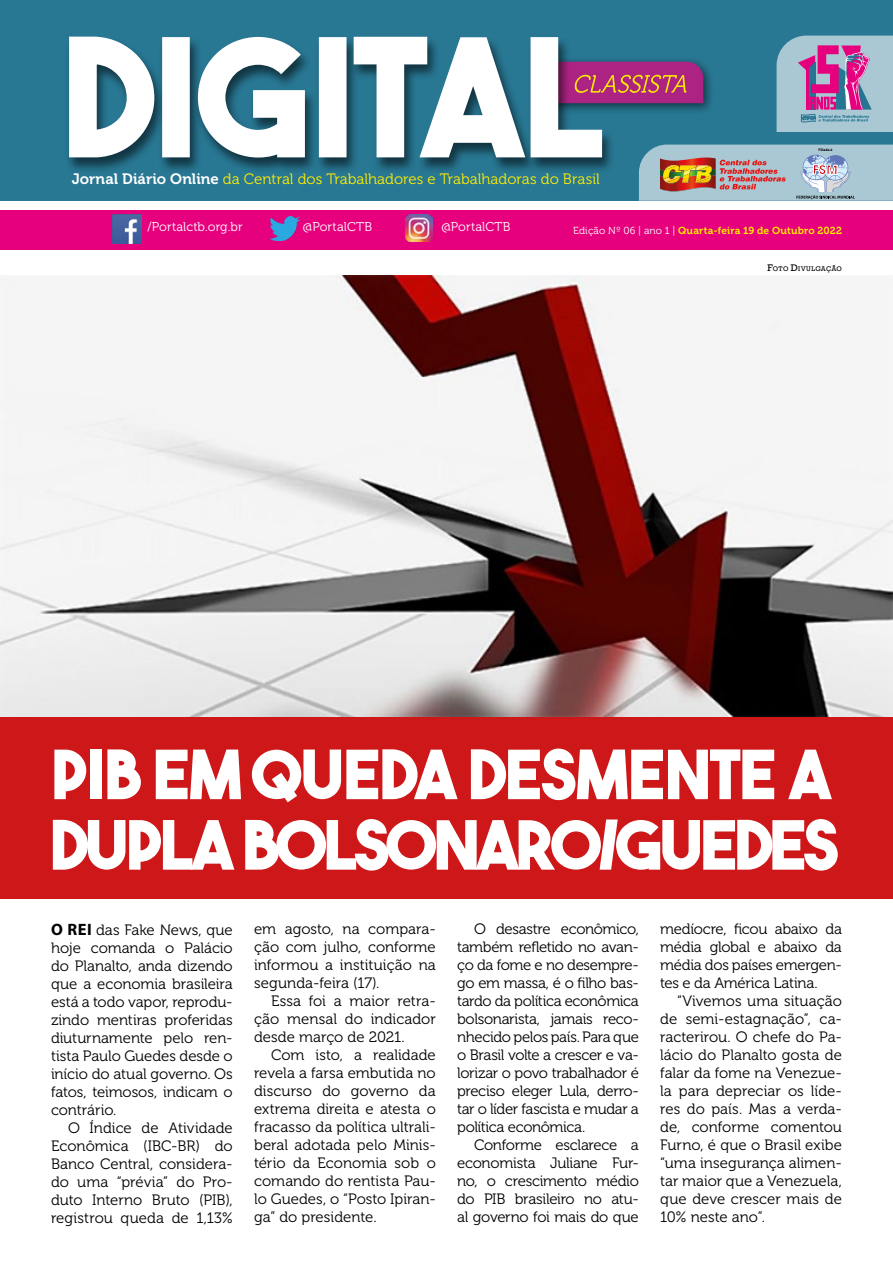
<style>
.page{position:relative;width:893px;height:1263px;background:#fff}
.page>*{position:absolute;margin:0;border:0;box-sizing:border-box;transform-origin:0 0}
.t1{font:67.5px/70.5px "The Bold Font";letter-spacing:-.04em;color:#fff}
.t2{font:15px/18px "Museo 300";letter-spacing:-.005em;color:#000;text-align:justify}
.t3{font:15px "Museo 300";color:#ffed00}
.t4{font:12.75px "Museo 300";letter-spacing:.005em;color:#fff}
.t5{font:10.2px "Museo 700";letter-spacing:.015em;color:#ffed00}
.t6{font:6.3px "Rockwell";letter-spacing:.04em;color:#000}
.t7{font:700 3.75px "Myriad Pro";color:#000}
.s1{font-family:"Museo 700";color:#fff}
.s2{font-family:"Museo 300";color:#fff}
.s3{font-size:9px}
.s4{font-family:"Myriad Pro";font-weight:700;font-size:16.5px}
</style>
<div class="page">
<div style="left:0;top:716px;width:893px;height:183px;background:#cd1719"></div>
<div style="left:0;top:0;width:893px;height:200px;background:#287793"></div>
<div style="left:537px;top:56px;width:178px;height:59px;background:#000;opacity:.75"></div>
<div style="left:0;top:210px;width:893px;height:39px;background:#e6007d"></div>
<svg style="left:777px;top:36px;width:116px;height:96px"></svg>
<svg style="left:639px;top:145px;width:254px;height:56px"></svg>
<img style="left:696px;top:176px;width:15px;height:7px">
<div style="left:65px;top:35px;width:549px;height:138px;background:#000;opacity:.55"></div>
<svg style="left:69px;top:37px;width:533px;height:121px;fill:#fff"></svg>
<svg style="left:543px;top:62px;width:160px;height:41px"></svg>
<img style="left:113px;top:215px;width:29px;height:28px">
<img style="left:270px;top:217px;width:29px;height:23px">
<img style="left:405px;top:214px;width:28px;height:28px">
<img style="left:0;top:276px;width:893px;height:440px">
<p class="t3" style="left:72px;top:170px;width:529px"><span class="s1">Jornal Diário Online</span> da Central dos Trabalhadores e Trabalhadoras do Brasil</p>
<p class="t7" style="left:819px;top:148px;width:15px">Filiada à</p>
<p class="t4" style="left:147px;top:220px;width:97px">/Portalctb.org.br</p>
<p class="t4" style="left:303px;top:220px;width:71px">@PortalCTB</p>
<p class="t4" style="left:441px;top:220px;width:71px">@PortalCTB</p>
<p class="t5" style="left:573px;top:225px;width:270px"><span class="s2">Edição Nº 06 | ano 1 |</span> Quarta-feira 19 de Outubro 2022</p>
<p class="t6" style="left:768px;top:265px;width:76px"><span class="s3">F</span>OTO <span class="s3">D</span>IVULGAÇÃO</p>
<h1 class="t1" style="left:51px;top:738px;width:790px">PIB EM QUEDA DESMENTE A<br>DUPLA BOLSONARO/GUEDES</h1>
<p class="t2" style="left:51px;top:921px;width:183px"><span class="s4">O REI</span> das Fake News, que hoje comanda o Palácio do Planalto, anda dizendo que a economia brasileira está a todo vapor, reprodu&shy;zindo mentiras proferidas diuturnamente pelo ren&shy;tista Paulo Guedes desde o início do atual governo. Os fatos, teimosos, indicam o contrário.</p>
<p class="t2" style="left:51px;top:1119px;width:183px;text-indent:17px">O Índice de Atividade Econômica (IBC-BR) do Banco Central, considera&shy;do uma “prévia” do Pro&shy;duto Interno Bruto (PIB), registrou queda de 1,13%</p>
<p class="t2" style="left:254px;top:920px;width:183px">em agosto, na compara&shy;ção com julho, conforme informou a instituição na segunda-feira (17).</p>
<p class="t2" style="left:254px;top:992px;width:183px;text-indent:17px">Essa foi a maior retra&shy;ção mensal do indicador desde março de 2021.</p>
<p class="t2" style="left:254px;top:1046px;width:183px;text-indent:17px">Com isto, a realidade revela a farsa embutida no discurso do governo da extrema direita e atesta o fracasso da política ultrali&shy;beral adotada pelo Minis&shy;tério da Economia sob o comando do rentista Pau&shy;lo Guedes, o “Posto Ipiran&shy;ga” do presidente.</p>
<p class="t2" style="left:457px;top:920px;width:183px;text-indent:17px">O desastre econômico, também refletido no avan&shy;ço da fome e no desempre&shy;go em massa, é o filho bas&shy;tardo da política econômica bolsonarista, jamais reco&shy;nhecido pelos país. Para que o Brasil volte a crescer e va&shy;lorizar o povo trabalhador é preciso eleger Lula, derro&shy;tar o líder fascista e mudar a política econômica.</p>
<p class="t2" style="left:457px;top:1136px;width:183px;text-indent:17px">Conforme esclarece a economista Juliane Fur&shy;no, o crescimento médio do PIB brasileiro no atu&shy;al governo foi mais do que</p>
<p class="t2" style="left:660px;top:920px;width:183px">medíocre, ficou abaixo da média global e abaixo da média dos países emergen&shy;tes e da América Latina.</p>
<p class="t2" style="left:660px;top:992px;width:183px;text-indent:17px">“Vivemos uma situação de semi-estagnação”, ca&shy;racterirou. O chefe do Pa&shy;lácio do Planalto gosta de falar da fome na Venezue&shy;la para depreciar os líde&shy;res do país. Mas a verda&shy;de, conforme comentou Furno, é que o Brasil exibe “uma insegurança alimen&shy;tar maior que a Venezuela, que deve crescer mais de 10% neste ano”.</p>
</div>
